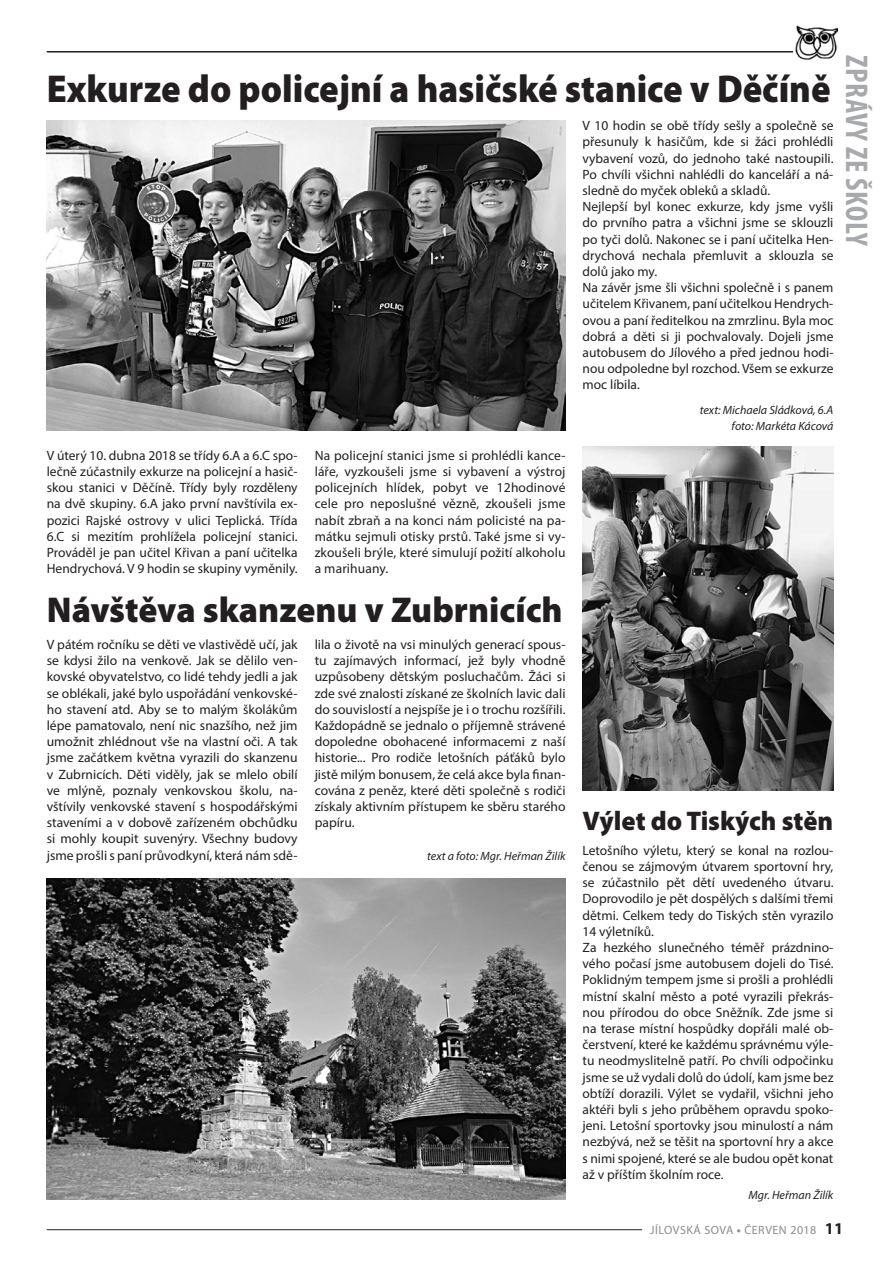
<style>
.page{position:relative;width:893px;height:1263px;background:#fff}
.page>*{position:absolute;margin:0;border:0;box-sizing:border-box;transform-origin:0 0}
.t1{font:900 39px "Myriad Pro";color:#231f20;scale:.93 1}
.t2{font:900 36px "Myriad Pro";color:#231f20}
.t3{font:700 condensed 31.5px "Myriad Pro";letter-spacing:.02em;color:#a8a9ad}
.t4{font:900 27px "Myriad Pro";color:#231f20}
.t5{font:13.5px/16.2px "Myriad Pro";color:#231f20;text-align:justify}
.t6{font:italic 12px/16.2px "Myriad Pro";color:#231f20;text-align:right}
.t7{font:12px "Myriad Pro";letter-spacing:.04em;color:#8a8c8f}
.s1{font-weight:700}
.s2{font-weight:700;font-size:16.5px;color:#231f20}
</style>
<div class="page">
<hr style="left:47px;top:1229px;width:595px;height:1px;background:#231f20">
<hr style="left:47px;top:51px;width:746px;height:2px;background:#231f20">
<img style="left:796px;top:26px;width:42px;height:34px">
<img style="left:583px;top:446px;width:250px;height:345px">
<img style="left:47px;top:120px;width:519px;height:311px">
<img style="left:47px;top:879px;width:519px;height:320px">
<h1 class="t1" style="left:47px;top:62px;width:844px">Exkurze do policejní a hasičské stanice v Děčíně</h1>
<p class="t5" style="left:583px;top:117px;width:252px;text-align:left">V 10 hodin se obě třídy sešly a společně se přesunuly k hasičům, kde si žáci prohlédli vybavení vozů, do jednoho také nastoupili.<br>Po chvíli všichni nahlédli do kanceláří a ná&shy;sledně do myček obleků a skladů.<br>Nejlepší byl konec exkurze, kdy jsme vyšli do prvního patra a všichni jsme se sklouzli po tyči dolů. Nakonec se i paní učitelka Hen&shy;drychová nechala přemluvit a sklouzla se dolů jako my.<br>Na závěr jsme šli všichni společně i s panem učitelem Křivanem, paní učitelkou Hendrych&shy;ovou a paní ředitelkou na zmrzlinu. Byla moc dobrá a děti si ji pochvalovaly. Dojeli jsme autobusem do Jílového a před jednou hodi&shy;nou odpoledne byl rozchod. Všem se exkurze moc líbila.</p>
<p class="t6" style="left:700px;top:402px;width:135px">text: Michaela Sládková, 6.A foto: Markéta Kácová</p>
<p class="t5" style="left:47px;top:447px;width:252px">V úterý 10. dubna 2018 se třídy 6.A a 6.C spo&shy;lečně zúčastnily exkurze na policejní a hasič&shy;skou stanici v Děčíně. Třídy byly rozděleny na dvě skupiny. 6.A jako první navštívila ex&shy;pozici Rajské ostrovy v ulici Teplická. Třída 6.C si mezitím prohlížela policejní stanici.<br>Prováděl je pan učitel Křivan a paní učitelka Hendrychová. V 9 hodin se skupiny vyměnily.</p>
<p class="t5" style="left:315px;top:447px;width:252px">Na policejní stanici jsme si prohlédli kance&shy;láře, vyzkoušeli jsme si vybavení a výstroj policejních hlídek, pobyt ve 12hodinové cele pro neposlušné vězně, zkoušeli jsme nabít zbraň a na konci nám policisté na pa&shy;mátku sejmuli otisky prstů. Také jsme si vy&shy;zkoušeli brýle, které simulují požití alkoholu a marihuany.</p>
<h2 class="t2" style="left:47px;top:585px;width:517px">Návštěva skanzenu v Zubrnicích</h2>
<p class="t5" style="left:47px;top:636px;width:252px">V pátém ročníku se děti ve vlastivědě učí, jak se kdysi žilo na venkově. Jak se dělilo ven&shy;kovské obyvatelstvo, co lidé tehdy jedli a jak se oblékali, jaké bylo uspořádání venkovské&shy;ho stavení atd. Aby se to malým školákům lépe pamatovalo, není nic snazšího, než jim umožnit zhlédnout vše na vlastní oči. A tak jsme začátkem května vyrazili do skanzenu v Zubrnicích. Děti viděly, jak se mlelo obilí ve mlýně, poznaly venkovskou školu, na&shy;vštívily venkovské stavení s hospodářskými staveními a v dobově zařízeném obchůdku si mohly koupit suvenýry. Všechny budovy jsme prošli s paní průvodkyní, která nám sdě-</p>
<p class="t5" style="left:315px;top:636px;width:252px">lila o životě na vsi minulých generací spous&shy;tu zajímavých informací, jež byly vhodně uzpůsobeny dětským posluchačům. Žáci si zde své znalosti získané ze školních lavic dali do souvislostí a nejspíše je i o trochu rozšířili.<br>Každopádně se jednalo o příjemně strávené dopoledne obohacené informacemi z naší historie... Pro rodiče letošních páťáků bylo jistě milým bonusem, že celá akce byla finan&shy;cována z peněz, které děti společně s rodiči získaly aktivním přístupem ke sběru starého papíru.</p>
<p class="t6" style="left:427px;top:847px;width:140px">text a foto: Mgr. Heřman Žilík</p>
<h3 class="t4" style="left:583px;top:803px;width:252px">Výlet do Tiských stěn</h3>
<p class="t5" style="left:583px;top:842px;width:252px;text-align:left">Letošního výletu, který se konal na rozlou&shy;čenou se zájmovým útvarem sportovní hry, se zúčastnilo pět dětí uvedeného útvaru.<br>Doprovodilo je pět dospělých s dalšími třemi dětmi. Celkem tedy do Tiských stěn vyrazilo 14 výletníků.<br>Za hezkého slunečného téměř prázdnino&shy;vého počasí jsme autobusem dojeli do Tisé.<br>Poklidným tempem jsme si prošli a prohlédli místní skalní město a poté vyrazili překrás&shy;nou přírodou do obce Sněžník. Zde jsme si na terase místní hospůdky dopřáli malé ob&shy;čerstvení, které ke každému správnému výle&shy;tu neodmyslitelně patří. Po chvíli odpočinku jsme se už vydali dolů do údolí, kam jsme bez obtíží dorazili. Výlet se vydařil, všichni jeho aktéři byli s jeho průběhem opravdu spoko&shy;jeni. Letošní sportovky jsou minulostí a nám nezbývá, než se těšit na sportovní hry a akce s nimi spojené, které se ale budou opět konat až v příštím školním roce.</p>
<p class="t6" style="left:748px;top:1187px;width:87px">Mgr. Heřman Žilík</p>
<h3 class="t3" style="left:876px;top:55px;width:192px;rotate:90deg">ZPRÁVY ZE ŠKOLY</h3>
<p class="t7" style="left:650px;top:1222px;width:195px">JÍLOVSKÁ SOVA <span class="s1">•</span> ČERVEN 2018 <span class="s2">11</span></p>
</div>
